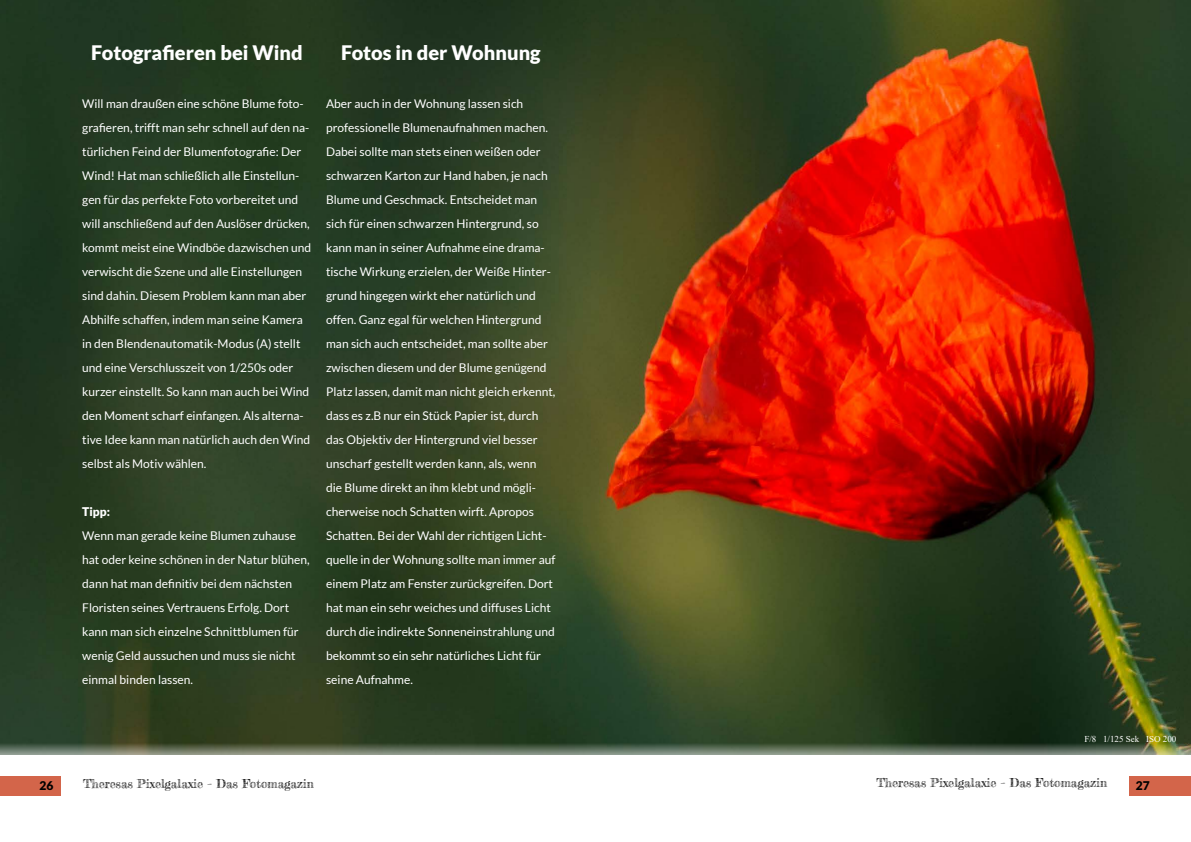
<style>
.page{position:relative;width:1191px;height:842px;background:#fff}
.page>*{position:absolute;margin:0;border:0;box-sizing:border-box;transform-origin:0 0}
.t1{font:900 20px "Lato";color:#fff}
.t2{font:12px/24px "Lato";color:#fff}
.t3{font:12px "Frederickathe Great";color:#000}
.t4{font:900 12px "Lato";color:#fff}
.t5{font:900 12px "Lato";color:#000}
.t6{font:9px "Times New Roman";color:#fff}
</style>
<div class="page">
<div style="left:1129px;top:775px;width:62px;height:20px;background:#d3654a"></div>
<div style="left:0;top:775px;width:61px;height:20px;background:#d3654a"></div>
<img style="left:0;top:0;width:1191px;height:755px">
<h1 class="t1" style="left:91px;top:41px;width:213px">Fotografieren bei Wind</h1>
<h1 class="t1" style="left:341px;top:41px;width:201px">Fotos in der Wohnung</h1>
<p class="t2" style="left:82px;top:92px;width:231px">Will man draußen eine schöne Blume foto&shy;grafieren, trifft man sehr schnell auf den na&shy;türlichen Feind der Blumenfotografie: Der Wind! Hat man schließlich alle Einstellun&shy;gen für das perfekte Foto vorbereitet und will anschließend auf den Auslöser drücken, kommt meist eine Windböe dazwischen und verwischt die Szene und alle Einstellungen sind dahin. Diesem Problem kann man aber Abhilfe schaffen, indem man seine Kamera in den Blendenautomatik-Modus (A) stellt und eine Verschlusszeit von 1/250s oder kurzer einstellt. So kann man auch bei Wind den Moment scharf einfangen. Als alterna&shy;tive Idee kann man natürlich auch den Wind selbst als Motiv wählen.</p>
<p class="t4" style="left:82px;top:505px;width:29px">Tipp:</p>
<p class="t2" style="left:82px;top:524px;width:229px">Wenn man gerade keine Blumen zuhause hat oder keine schönen in der Natur blühen, dann hat man definitiv bei dem nächsten Floristen seines Vertrauens Erfolg. Dort kann man sich einzelne Schnittblumen für wenig Geld aussuchen und muss sie nicht einmal binden lassen.</p>
<p class="t2" style="left:326px;top:92px;width:231px">Aber auch in der Wohnung lassen sich professionelle Blumenaufnahmen machen.<br>Dabei sollte man stets einen weißen oder schwarzen Karton zur Hand haben, je nach Blume und Geschmack. Entscheidet man sich für einen schwarzen Hintergrund, so kann man in seiner Aufnahme eine drama&shy;tische Wirkung erzielen, der Weiße Hinter&shy;grund hingegen wirkt eher natürlich und offen. Ganz egal für welchen Hintergrund man sich auch entscheidet, man sollte aber zwischen diesem und der Blume genügend Platz lassen, damit man nicht gleich erkennt, dass es z.B nur ein Stück Papier ist, durch das Objektiv der Hintergrund viel besser unscharf gestellt werden kann, als, wenn<br>die Blume direkt an ihm klebt und mögli&shy;cherweise noch Schatten wirft. Apropos Schatten. Bei der Wahl der richtigen Licht&shy;quelle in der Wohnung sollte man immer auf einem Platz am Fenster zurückgreifen. Dort hat man ein sehr weiches und diffuses Licht durch die indirekte Sonneneinstrahlung und bekommt so ein sehr natürliches Licht für seine Aufnahme.</p>
<p class="t6" style="left:1084px;top:733px;width:94px">F/8 1/125 Sek ISO 200</p>
<p class="t5" style="left:39px;top:779px;width:15px">26</p>
<p class="t3" style="left:83px;top:776px;width:232px">Theresas Pixelgalaxie – Das Fotomagazin</p>
<p class="t3" style="left:876px;top:775px;width:232px">Theresas Pixelgalaxie – Das Fotomagazin</p>
<p class="t5" style="left:1136px;top:778px;width:15px">27</p>
</div>
